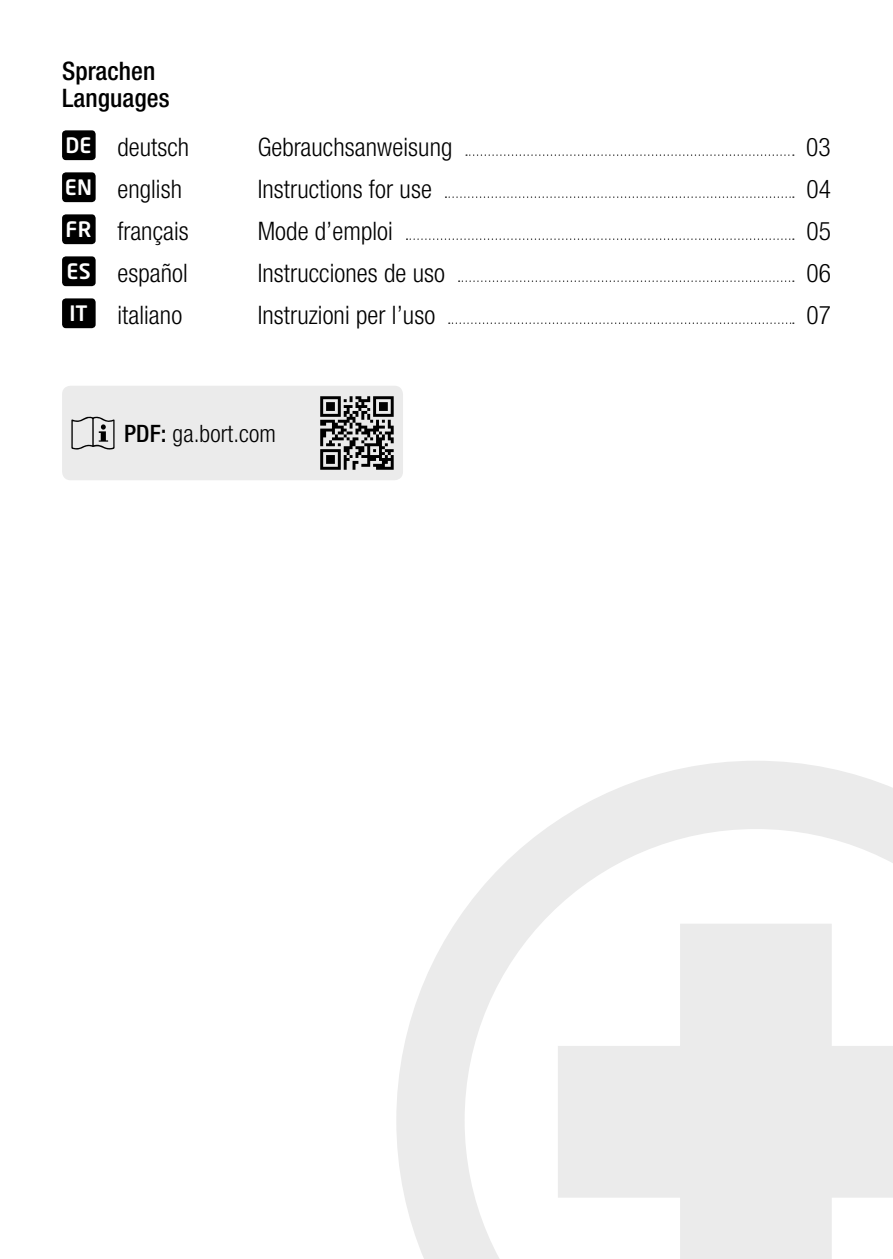
<style>
.page{position:relative;width:893px;height:1259px;background:#fff}
.page>*{position:absolute;margin:0;border:0;box-sizing:border-box;transform-origin:0 0}
.t1{font:300 condensed 25.5px "Helvetica Neue LTW1 G";letter-spacing:.005em;color:#000}
.t2{font:500 condensed 25.5px/27px "Helvetica Neue LTW1 G";letter-spacing:.005em;color:#000}
.t3{font:300 condensed 24px "Helvetica Neue LTW1 G";letter-spacing:.005em;color:#000}
.s1{font-family:"Neo Tech Pro";font-weight:500;font-stretch:normal;font-size:21px;color:#fff}
.s2{font-weight:500}
</style>
<div class="page">
<svg style="left:396px;top:761px;width:497px;height:498px;fill:#ebebeb"></svg>
<svg style="left:466px;top:154px;width:328px;height:2px"></svg>
<svg style="left:445px;top:196px;width:349px;height:2px"></svg>
<svg style="left:406px;top:238px;width:388px;height:2px"></svg>
<svg style="left:459px;top:280px;width:335px;height:2px"></svg>
<svg style="left:449px;top:322px;width:345px;height:2px"></svg>
<div style="left:62px;top:130px;width:34px;height:30px;background:#000;border-radius:4px"></div>
<div style="left:62px;top:172px;width:34px;height:30px;background:#000;border-radius:4px"></div>
<div style="left:62px;top:214px;width:34px;height:30px;background:#000;border-radius:4px"></div>
<div style="left:62px;top:256px;width:34px;height:30px;background:#000;border-radius:4px"></div>
<div style="left:62px;top:298px;width:34px;height:30px;background:#000;border-radius:4px"></div>
<div style="left:62px;top:386px;width:341px;height:94px;background:#ebebeb;border-radius:9px"></div>
<svg style="left:71px;top:416px;width:44px;height:34px"></svg>
<svg style="left:320px;top:396px;width:74px;height:74px"></svg>
<p class="t2" style="left:62px;top:58px;width:109px">Sprachen<br>Languages</p>
<p class="t1" style="left:65px;top:132px;width:125px"><span class="s1">DE</span> deutsch</p>
<p class="t1" style="left:258px;top:132px;width:196px">Gebrauchsanweisung</p>
<p class="t1" style="left:806px;top:132px;width:26px">03</p>
<p class="t1" style="left:65px;top:174px;width:119px"><span class="s1">EN</span> english</p>
<p class="t1" style="left:258px;top:174px;width:176px">Instructions for use</p>
<p class="t1" style="left:806px;top:174px;width:26px">04</p>
<p class="t1" style="left:66px;top:216px;width:125px"><span class="s1">FR</span> français</p>
<p class="t1" style="left:258px;top:216px;width:137px">Mode d’emploi</p>
<p class="t1" style="left:806px;top:216px;width:26px">05</p>
<p class="t1" style="left:66px;top:258px;width:123px"><span class="s1">ES</span> español</p>
<p class="t1" style="left:258px;top:258px;width:189px">Instrucciones de uso</p>
<p class="t1" style="left:806px;top:258px;width:26px">06</p>
<p class="t1" style="left:69px;top:300px;width:114px"><span class="s1">IT</span> italiano</p>
<p class="t1" style="left:258px;top:300px;width:179px">Instruzioni per l’uso</p>
<p class="t1" style="left:806px;top:300px;width:26px">07</p>
<p class="t3" style="left:124px;top:419px;width:153px"><span class="s2">PDF:</span> ga.bort.com</p>
</div>
